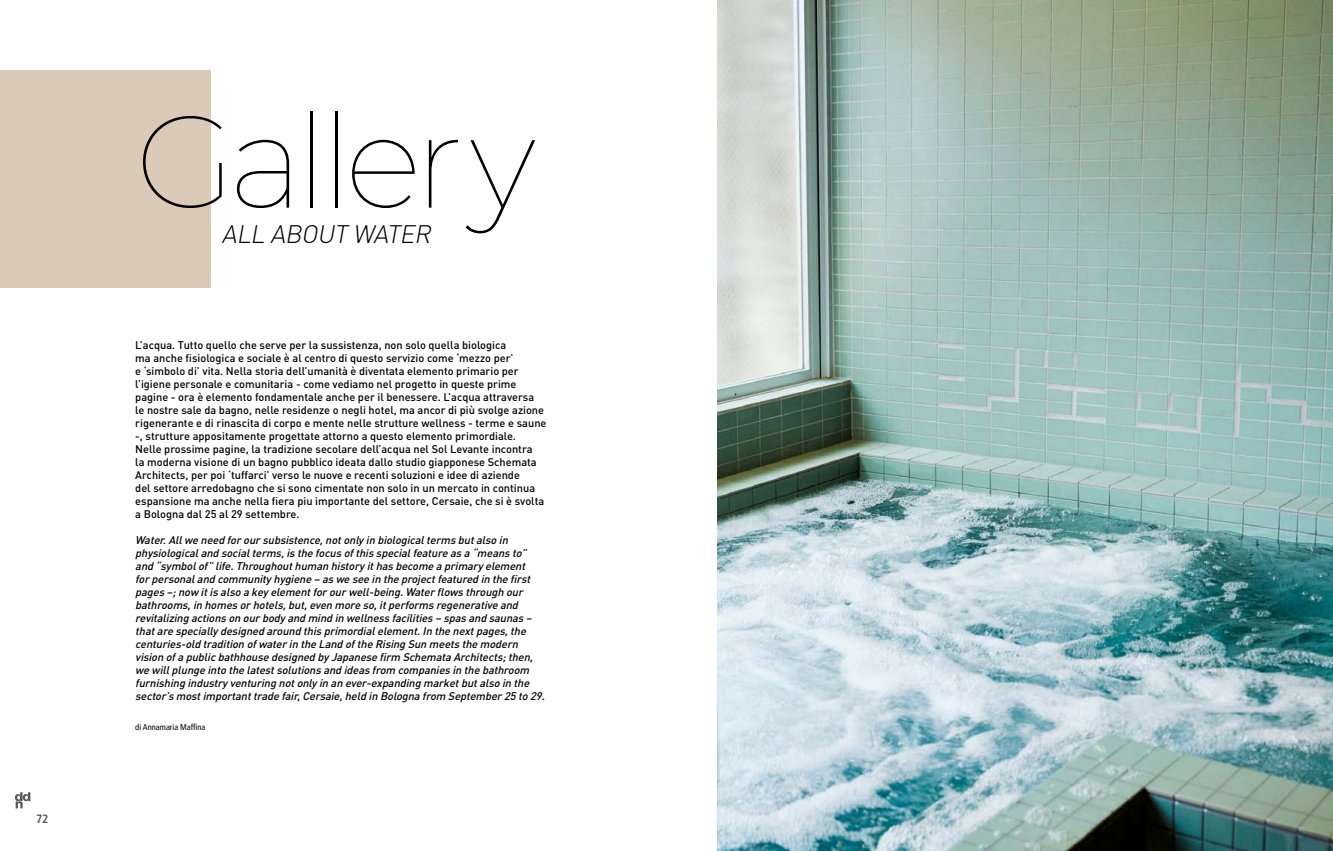
<style>
.page{position:relative;width:1333px;height:851px;background:#fff}
.page>*{position:absolute;margin:0;border:0;box-sizing:border-box;transform-origin:0 0}
.t1{font:100 130.4px "Montserrat";letter-spacing:-.06em;color:#000}
.t2{font:italic 300 25px "DIN Pro";color:#000}
.t3{font:700 condensed 12px "Frutiger LT Std";color:#555756}
.t4{font:500 11px/13px "DIN Pro";color:#000}
.t5{font:italic 500 11px/13px "DIN Pro";color:#000}
.t6{font:condensed 8.5px "Frutiger LT Std";color:#000}
</style>
<div class="page">
<img style="left:717px;top:0;width:615px;height:850px">
<svg style="left:15px;top:792px;width:15px;height:16px"></svg>
<div style="left:0;top:71px;width:211px;height:217px;background:#dbcab8"></div>
<p class="t3" style="left:36px;top:811px;width:14px">72</p>
<h1 class="t1" style="left:135px;top:74px;width:402px">Gallery</h1>
<h2 class="t2" style="left:222px;top:217px;width:216px">ALL ABOUT WATER</h2>
<p class="t4" style="left:135px;top:338px;width:413px">L’acqua. Tutto quello che serve per la sussistenza, non solo quella biologica<br>ma anche fisiologica e sociale è al centro di questo servizio come ‘mezzo per’<br>e ‘simbolo di’ vita. Nella storia dell’umanità è diventata elemento primario per l’igiene personale e comunitaria - come vediamo nel progetto in queste prime pagine - ora è elemento fondamentale anche per il benessere. L’acqua attraversa<br>le nostre sale da bagno, nelle residenze o negli hotel, ma ancor di più svolge azione rigenerante e di rinascita di corpo e mente nelle strutture wellness - terme e saune -, strutture appositamente progettate attorno a questo elemento primordiale.<br>Nelle prossime pagine, la tradizione secolare dell’acqua nel Sol Levante incontra<br>la moderna visione di un bagno pubblico ideata dallo studio giapponese Schemata Architects, per poi ‘tuffarci’ verso le nuove e recenti soluzioni e idee di aziende<br>del settore arredobagno che si sono cimentate non solo in un mercato in continua espansione ma anche nella fiera piu importante del settore, Cersaie, che si è svolta a Bologna dal 25 al 29 settembre.</p>
<p class="t5" style="left:135px;top:533px;width:414px">Water.Allwe need foroursubsistence,notonlyin biologicaltermsbutalso in physiologicaland socialterms,isthe focusofthisspecialfeature asa“meansto” and “symbolof”life.Throughouthuman historyithasbecome aprimaryelement forpersonaland communityhygiene –aswe see in the projectfeatured in the first pages–;now itisalso akeyelementforourwell-being.Waterflowsthrough our bathrooms,in homesorhotels,but,even more so,itperformsregenerative and revitalizing actionson ourbodyand mind in wellnessfacilities–spasand saunas– thatare speciallydesigned around thisprimordialelement.In the nextpages,the centuries-old tradition ofwaterin the Land ofthe Rising Sun meetsthe modern vision ofapublicbathhouse designed byJapanese firm SchemataArchitects;then, we willplunge into the latestsolutionsand ideasfrom companiesin the bathroom furnishing industryventuring notonlyin an ever-expanding marketbutalso in the sector’smostimportanttrade fair,Cersaie,held in Bolognafrom September25to 29.</p>
<p class="t6" style="left:135px;top:722px;width:72px">di Annamaria Maffina</p>
</div>
